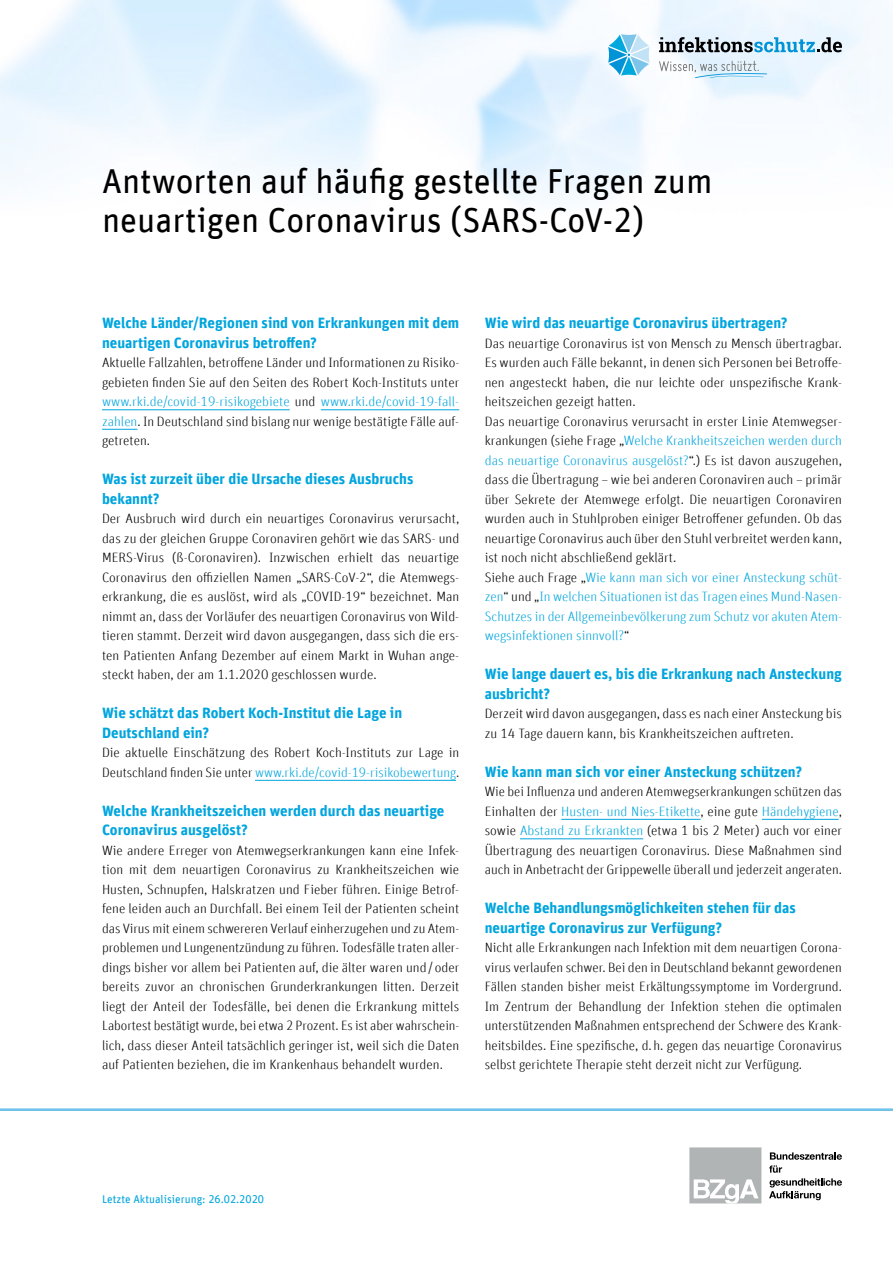
<style>
.page{position:relative;width:893px;height:1263px;background:#fff}
.page>*{position:absolute;margin:0;border:0;box-sizing:border-box;transform-origin:0 0}
.Titel{font:34.5px/39px "Unit Offc Pro";color:#000}
.h3-nummeriert-Ebene_1{font:700 15px/19.5px "Unit Offc Pro";color:#00a5de}
.t1{font:300 13.5px/19.5px "Unit Offc Pro";color:#000;text-align:justify}
.t2{font:300 13.5px/19.5px "Unit Offc Pro";color:#00a5de;text-align:justify}
.t3{font:11.25px "Unit Offc Pro";color:#00a5de}
.s1{color:#00a5de}
.s2{color:#000}
</style>
<div class="page">
<hr style="left:0;top:1108px;width:893px;height:3px;background:#6fc2eb">
<svg style="left:659px;top:37px;width:183px;height:15px;background:#8aa5b3"></svg>
<svg style="left:659px;top:61px;width:108px;height:17px"></svg>
<svg style="left:608px;top:34px;width:42px;height:42px"></svg>
<svg style="left:769px;top:1152px;width:73px;height:48px"></svg>
<div style="left:689px;top:1147px;width:72px;height:56px;background:#b1b4b4"></div>
<svg style="left:694px;top:1179px;width:64px;height:24px"></svg>
<hr style="left:102px;top:409px;width:188px;height:1px;background:#00a5de">
<hr style="left:321px;top:409px;width:138px;height:1px;background:#00a5de">
<hr style="left:102px;top:429px;width:35px;height:1px;background:#00a5de">
<hr style="left:255px;top:780px;width:201px;height:1px;background:#00a5de">
<hr style="left:561px;top:819px;width:140px;height:1px;background:#00a5de">
<hr style="left:762px;top:819px;width:77px;height:1px;background:#00a5de">
<hr style="left:520px;top:838px;width:123px;height:1px;background:#00a5de">
<h1 class="Titel" style="left:102px;top:160px;width:612px">Antworten auf häufig gestellte Fragen zum neuartigen Coronavirus (SARS-CoV-2)</h1>
<h2 class="h3-nummeriert-Ebene_1" style="left:102px;top:312px;width:359px">Welche Länder/Regionen sind von Erkrankungen mit dem neuartigen Coronavirus betroffen?</h2>
<p class="t1" style="left:102px;top:353px;width:359px">Aktuelle Fallzahlen, betroffene Länder und Informationen zu Risiko&shy;gebieten finden Sie auf den Seiten des Robert Koch-Instituts unter <span class="s1">www.rki.de/covid-19-risikogebiete</span> und <span class="s1">www.rki.de/covid-19-fall&shy;zahlen</span>. In Deutschland sind bislang nur wenige bestätigte Fälle auf&shy;getreten.</p>
<h2 class="h3-nummeriert-Ebene_1" style="left:102px;top:468px;width:313px">Was ist zurzeit über die Ursache dieses Ausbruchs bekannt?</h2>
<p class="t1" style="left:102px;top:509px;width:359px">Der Ausbruch wird durch ein neuartiges Coronavirus verursacht, das zu der gleichen Gruppe Coronaviren gehört wie das SARS- und MERS-Virus (ß-Coronaviren). Inzwischen erhielt das neuartige Coronavirus den offiziellen Namen „SARS-CoV-2“, die Atemwegs&shy;erkrankung, die es auslöst, wird als „COVID-19“ bezeichnet. Man nimmt an, dass der Vorläufer des neuartigen Coronavirus von Wild&shy;tieren stammt. Derzeit wird davon ausgegangen, dass sich die ers&shy;ten Patienten Anfang Dezember auf einem Markt in Wuhan ange&shy;steckt haben, der am 1.1.2020 geschlossen wurde.</p>
<h2 class="h3-nummeriert-Ebene_1" style="left:102px;top:702px;width:302px">Wie schätzt das Robert Koch-Institut die Lage in<br>Deutschland ein?</h2>
<p class="t1" style="left:102px;top:743px;width:359px">Die aktuelle Einschätzung des Robert Koch-Instituts zur Lage in<br>Deutschland finden Sie unter <span class="s1">www.rki.de/covid-19-risikobewertung</span>.</p>
<h2 class="h3-nummeriert-Ebene_1" style="left:102px;top:800px;width:344px">Welche Krankheitszeichen werden durch das neuartige<br>Coronavirus ausgelöst?</h2>
<p class="t1" style="left:102px;top:840px;width:359px">Wie andere Erreger von Atemwegserkrankungen kann eine Infek&shy;tion mit dem neuartigen Coronavirus zu Krankheitszeichen wie Husten, Schnupfen, Halskratzen und Fieber führen. Einige Betrof&shy;fene leiden auch an Durchfall. Bei einem Teil der Patienten scheint das Virus mit einem schwereren Verlauf einherzugehen und zu Atem&shy;problemen und Lungenentzündung zu führen. Todesfälle traten aller&shy;dings bisher vor allem bei Patienten auf, die älter waren und/ oder bereits zuvor an chronischen Grunderkrankungen litten. Derzeit liegt der Anteil der Todesfälle, bei denen die Erkrankung mittels Labortest bestätigt wurde, bei etwa 2 Prozent. Es ist aber wahrschein&shy;lich, dass dieser Anteil tatsächlich geringer ist, weil sich die Daten auf Patienten beziehen, die im Krankenhaus behandelt wurden.</p>
<h2 class="h3-nummeriert-Ebene_1" style="left:485px;top:312px;width:304px">Wie wird das neuartige Coronavirus übertragen?</h2>
<p class="t1" style="left:485px;top:333px;width:359px">Das neuartige Coronavirus ist von Mensch zu Mensch übertragbar.<br>Es wurden auch Fälle bekannt, in denen sich Personen bei Betroffe&shy;nen angesteckt haben, die nur leichte oder unspezifische Krank&shy;heitszeichen gezeigt hatten.</p>
<p class="t1" style="left:485px;top:411px;width:359px">Das neuartige Coronavirus verursacht in erster Linie Atemwegser&shy;krankungen (siehe Frage „<span class="s1">Welche Krankheitszeichen werden durch das neuartige Coronavirus ausgelöst?</span>“.) Es ist davon auszugehen, dass die Übertragung – wie bei anderen Coronaviren auch – primär über Sekrete der Atemwege erfolgt. Die neuartigen Coronaviren wurden auch in Stuhlproben einiger Betroffener gefunden. Ob das neuartige Coronavirus auch über den Stuhl verbreitet werden kann, ist noch nicht abschließend geklärt.</p>
<p class="t2" style="left:485px;top:567px;width:359px"><span class="s2">Siehe auch Frage „</span>Wie kann man sich vor einer Ansteckung schüt&shy;zen<span class="s2">“ und „</span>In welchen Situationen ist das Tragen eines Mund-Nasen-Schutzes in der Allgemeinbevölkerung zum Schutz vor akuten Atem&shy;wegsinfektionen sinnvoll?<span class="s2">“</span></p>
<h2 class="h3-nummeriert-Ebene_1" style="left:485px;top:663px;width:359px">Wie lange dauert es, bis die Erkrankung nach Ansteckung ausbricht?</h2>
<p class="t1" style="left:485px;top:704px;width:359px">Derzeit wird davon ausgegangen, dass es nach einer Ansteckung bis zu 14 Tage dauern kann, bis Krankheitszeichen auftreten.</p>
<h2 class="h3-nummeriert-Ebene_1" style="left:485px;top:761px;width:319px">Wie kann man sich vor einer Ansteckung schützen?</h2>
<p class="t1" style="left:485px;top:782px;width:359px">Wie bei Influenza und anderen Atemwegserkrankungen schützen das Einhalten der <span class="s1">Husten- und Nies-Etikette</span>, eine gute <span class="s1">Händehygiene</span>, sowie <span class="s1">Abstand zu Erkrankten</span> (etwa 1 bis 2 Meter) auch vor einer Übertragung des neuartigen Coronavirus. Diese Maßnahmen sind auch in Anbetracht der Grippewelle überall und jederzeit angeraten.</p>
<h2 class="h3-nummeriert-Ebene_1" style="left:485px;top:897px;width:313px">Welche Behandlungsmöglichkeiten stehen für das neuartige Coronavirus zur Verfügung?</h2>
<p class="t1" style="left:485px;top:938px;width:359px">Nicht alle Erkrankungen nach Infektion mit dem neuartigen Corona&shy;virus verlaufen schwer. Bei den in Deutschland bekannt gewordenen Fällen standen bisher meist Erkältungssymptome im Vordergrund.<br>Im Zentrum der Behandlung der Infektion stehen die optimalen unterstützenden Maßnahmen entsprechend der Schwere des Krank&shy;heitsbildes. Eine spezifische, d.h. gegen das neuartige Coronavirus selbst gerichtete Therapie steht derzeit nicht zur Verfügung.</p>
<p class="t3" style="left:102px;top:1192px;width:164px">Letzte Aktualisierung: 26.02.2020</p>
</div>
